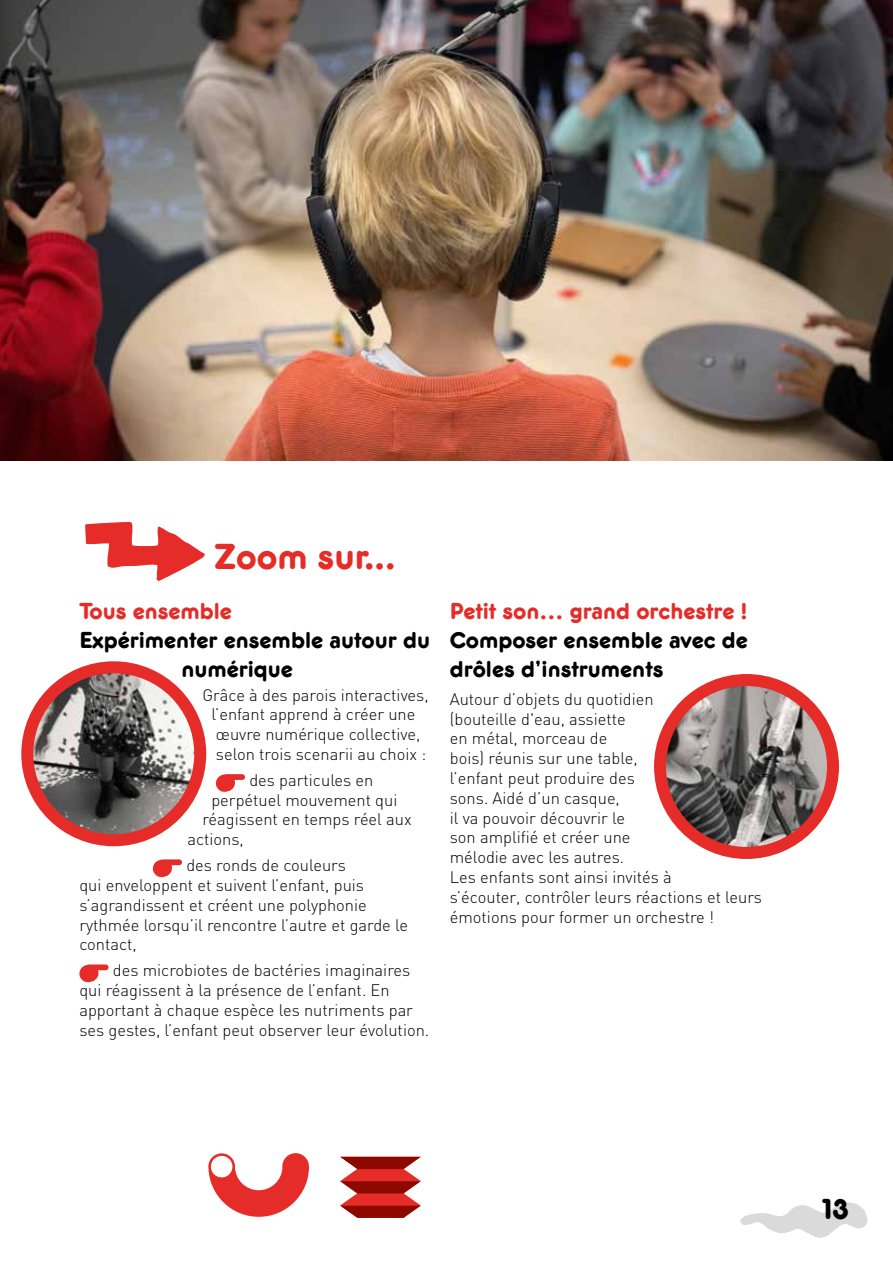
<style>
.page{position:relative;width:893px;height:1263px;background:#fff}
.page>*{position:absolute;margin:0;border:0;box-sizing:border-box;transform-origin:0 0}
.t1{font:500 37.5px "Frankfurter Com";color:#e62c28}
.t2{font:500 30px "Frankfurter Com";color:#000}
.t3{font:500 24px/28.8px "Frankfurter Com";color:#000}
.t4{font:500 24px "Frankfurter Com";color:#e62c28}
.t5{font:300 16.5px/19.8px "DIN";color:#000}
</style>
<div class="page">
<img style="left:0;top:0;width:893px;height:461px">
<svg style="left:215px;top:774px;width:30px;height:18px"></svg>
<svg style="left:152px;top:859px;width:30px;height:18px"></svg>
<svg style="left:79px;top:964px;width:30px;height:18px"></svg>
<img style="left:27px;top:667px;width:173px;height:173px;border-radius:86px">
<div style="left:21px;top:661px;width:185px;height:185px;border:12px solid #e62c28;border-radius:50%"></div>
<img style="left:660px;top:680px;width:173px;height:173px;border-radius:86px">
<div style="left:654px;top:674px;width:185px;height:185px;border:12px solid #e62c28;border-radius:50%"></div>
<svg style="left:208px;top:1153px;width:101px;height:64px"></svg>
<svg style="left:340px;top:1157px;width:81px;height:61px"></svg>
<svg style="left:85px;top:522px;width:120px;height:59px"></svg>
<svg style="left:740px;top:1202px;width:128px;height:36px"></svg>
<h1 class="t1" style="left:215px;top:535px;width:182px">Zoom sur...</h1>
<h3 class="t4" style="left:79px;top:597px;width:154px">Tous ensemble</h3>
<h3 class="t3" style="left:181px;top:626px;width:250px;text-indent:-102px">Expérimenter ensemble autour du numérique</h3>
<p class="t5" style="left:211px;top:685px;width:219px;text-indent:-9px">Grâce à des parois interactives, l’enfant apprend à créer une œuvre numérique collective, selon trois scenarii au choix :</p>
<p class="t5" style="left:249px;top:770px;width:126px">des particules en</p>
<p class="t5" style="left:211px;top:790px;width:188px">perpétuel mouvement qui</p>
<p class="t5" style="left:202px;top:809px;width:211px">réagissent en temps réel aux</p>
<p class="t5" style="left:187px;top:829px;width:58px">actions,</p>
<p class="t5" style="left:79px;top:855px;width:330px;text-indent:107px">des ronds de couleurs<br>qui enveloppent et suivent l’enfant, puis s’agrandissent et créent une polyphonie rythmée lorsqu’il rencontre l’autre et garde le contact,</p>
<p class="t5" style="left:79px;top:960px;width:351px;text-indent:33px">des microbiotes de bactéries imaginaires qui réagissent à la présence de l’enfant. En apportant à chaque espèce les nutriments par ses gestes, l’enfant peut observer leur évolution.</p>
<h3 class="t4" style="left:450px;top:597px;width:299px">Petit son… grand orchestre !</h3>
<h3 class="t3" style="left:450px;top:626px;width:299px">Composer ensemble avec de drôles d’instruments</h3>
<p class="t5" style="left:450px;top:689px;width:314px">Autour d’objets du quotidien<br>(bouteille d'eau, assiette<br>en métal, morceau de<br>bois) réunis sur une table,<br>l’enfant peut produire des<br>sons. Aidé d’un casque,<br>il va pouvoir découvrir le<br>son amplifié et créer une<br>mélodie avec les autres.<br>Les enfants sont ainsi invités à<br>s’écouter, contrôler leurs réactions et leurs émotions pour former un orchestre !</p>
<h2 class="t2" style="left:823px;top:1192px;width:28px">13</h2>
</div>
